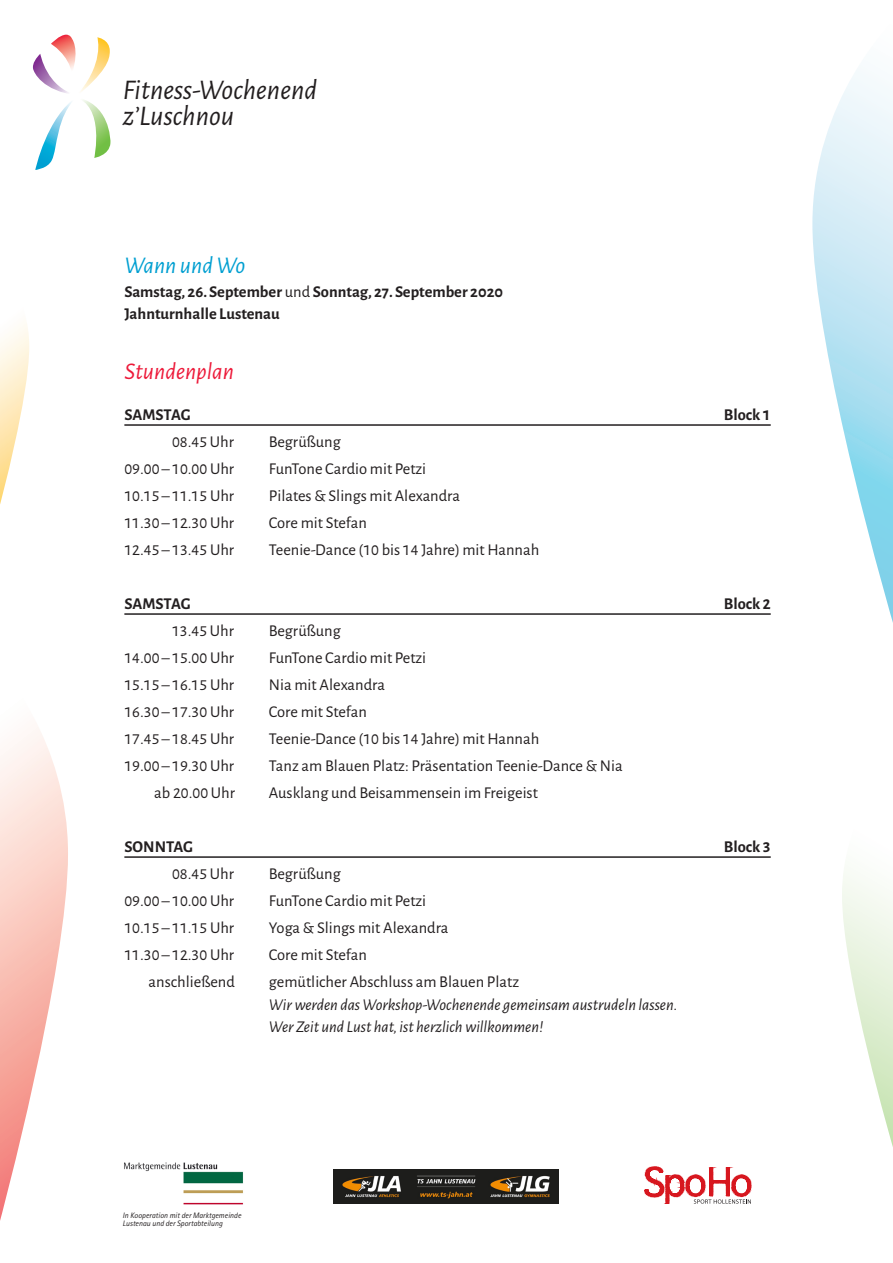
<style>
.page{position:relative;width:893px;height:1263px;background:#fff}
.page>*{position:absolute;margin:0;border:0;box-sizing:border-box;transform-origin:0 0}
.t1{font:italic 28.65px/26px "Alegreya Sans";color:#231f20}
.t2{font:italic 24px "Alegreya Sans";color:#ed1a3a}
.t3{font:italic 24px "Alegreya Sans";color:#009fd1}
.t4{font:16.5px "Alegreya Sans";color:#231f20}
.t5{font:700 16.5px/21px "Alegreya Sans";color:#231f20}
.t6{font:italic 16.5px/22.5px "Alegreya Sans";color:#231f20}
.t7{font:italic 7.95px/8.6px "Rotis Sans Serif Std";color:#231f20}
.s1{font-weight:400}
</style>
<div class="page">
<svg style="left:812px;top:70px;width:81px;height:553px"></svg>
<svg style="left:842px;top:872px;width:51px;height:275px"></svg>
<svg style="left:0;top:727px;width:68px;height:494px"></svg>
<svg style="left:0;top:323px;width:29px;height:181px"></svg>
<hr style="left:124px;top:424px;width:647px;height:2px;background:#231f20">
<hr style="left:124px;top:613px;width:647px;height:2px;background:#231f20">
<hr style="left:124px;top:856px;width:647px;height:2px;background:#231f20">
<svg style="left:645px;top:1167px;width:106px;height:37px"></svg>
<img style="left:333px;top:1169px;width:225px;height:34px">
<img style="left:124px;top:1162px;width:119px;height:43px">
<svg style="left:32px;top:35px;width:79px;height:135px"></svg>
<h1 class="t1" style="left:123px;top:76px;width:196px">Fitness-Wochenend z’Luschnou</h1>
<h2 class="t3" style="left:124px;top:250px;width:123px">Wann und Wo</h2>
<p class="t5" style="left:124px;top:281px;width:380px">Samstag, 26. September <span class="s1">und</span> Sonntag, 27. September 2020<br>Jahnturnhalle Lustenau</p>
<h2 class="t2" style="left:124px;top:355px;width:111px">Stundenplan</h2>
<p class="t5" style="left:124px;top:403px;width:68px">SAMSTAG</p>
<p class="t5" style="left:724px;top:403px;width:48px">Block 1</p>
<p class="t4" style="left:172px;top:430px;width:64px">08.45 Uhr</p>
<p class="t4" style="left:269px;top:430px;width:73px">Begrüßung</p>
<p class="t4" style="left:124px;top:457px;width:111px">09.00 – 10.00 Uhr</p>
<p class="t4" style="left:269px;top:457px;width:159px">FunTone Cardio mit Petzi</p>
<p class="t4" style="left:124px;top:484px;width:111px">10.15 – 11.15 Uhr</p>
<p class="t4" style="left:269px;top:484px;width:193px">Pilates &amp; Slings mit Alexandra</p>
<p class="t4" style="left:124px;top:511px;width:111px">11.30 – 12.30 Uhr</p>
<p class="t4" style="left:269px;top:511px;width:99px">Core mit Stefan</p>
<p class="t4" style="left:124px;top:538px;width:111px">12.45 – 13.45 Uhr</p>
<p class="t4" style="left:269px;top:538px;width:272px">Teenie-Dance (10 bis 14 Jahre) mit Hannah</p>
<p class="t5" style="left:124px;top:592px;width:68px">SAMSTAG</p>
<p class="t5" style="left:724px;top:592px;width:48px">Block 2</p>
<p class="t4" style="left:172px;top:619px;width:64px">13.45 Uhr</p>
<p class="t4" style="left:269px;top:619px;width:73px">Begrüßung</p>
<p class="t4" style="left:124px;top:646px;width:111px">14.00 – 15.00 Uhr</p>
<p class="t4" style="left:269px;top:646px;width:159px">FunTone Cardio mit Petzi</p>
<p class="t4" style="left:124px;top:673px;width:111px">15.15 – 16.15 Uhr</p>
<p class="t4" style="left:269px;top:673px;width:118px">Nia mit Alexandra</p>
<p class="t4" style="left:124px;top:700px;width:111px">16.30 – 17.30 Uhr</p>
<p class="t4" style="left:269px;top:700px;width:99px">Core mit Stefan</p>
<p class="t4" style="left:124px;top:727px;width:111px">17.45 – 18.45 Uhr</p>
<p class="t4" style="left:269px;top:727px;width:272px">Teenie-Dance (10 bis 14 Jahre) mit Hannah</p>
<p class="t4" style="left:124px;top:754px;width:111px">19.00 – 19.30 Uhr</p>
<p class="t4" style="left:269px;top:754px;width:355px">Tanz am Blauen Platz: Präsentation Teenie-Dance &amp; Nia</p>
<p class="t4" style="left:154px;top:781px;width:82px">ab 20.00 Uhr</p>
<p class="t4" style="left:269px;top:781px;width:271px">Ausklang und Beisammensein im Freigeist</p>
<p class="t5" style="left:124px;top:835px;width:70px">SONNTAG</p>
<p class="t5" style="left:724px;top:835px;width:48px">Block 3</p>
<p class="t4" style="left:172px;top:862px;width:64px">08.45 Uhr</p>
<p class="t4" style="left:269px;top:862px;width:73px">Begrüßung</p>
<p class="t4" style="left:124px;top:889px;width:111px">09.00 – 10.00 Uhr</p>
<p class="t4" style="left:269px;top:889px;width:159px">FunTone Cardio mit Petzi</p>
<p class="t4" style="left:124px;top:916px;width:111px">10.15 – 11.15 Uhr</p>
<p class="t4" style="left:269px;top:916px;width:181px">Yoga &amp; Slings mit Alexandra</p>
<p class="t4" style="left:124px;top:943px;width:111px">11.30 – 12.30 Uhr</p>
<p class="t4" style="left:269px;top:943px;width:99px">Core mit Stefan</p>
<p class="t4" style="left:149px;top:970px;width:88px">anschließend</p>
<p class="t4" style="left:269px;top:970px;width:252px">gemütlicher Abschluss am Blauen Platz</p>
<p class="t6" style="left:269px;top:992px;width:410px">Wir werden das Workshop-Wochenende gemeinsam austrudeln lassen.<br>Wer Zeit und Lust hat, ist herzlich willkommen!</p>
<p class="t7" style="left:123px;top:1211px;width:120px">In Kooperation mit der Marktgemeinde<br>Lustenau und der Sportabteilung</p>
</div>
